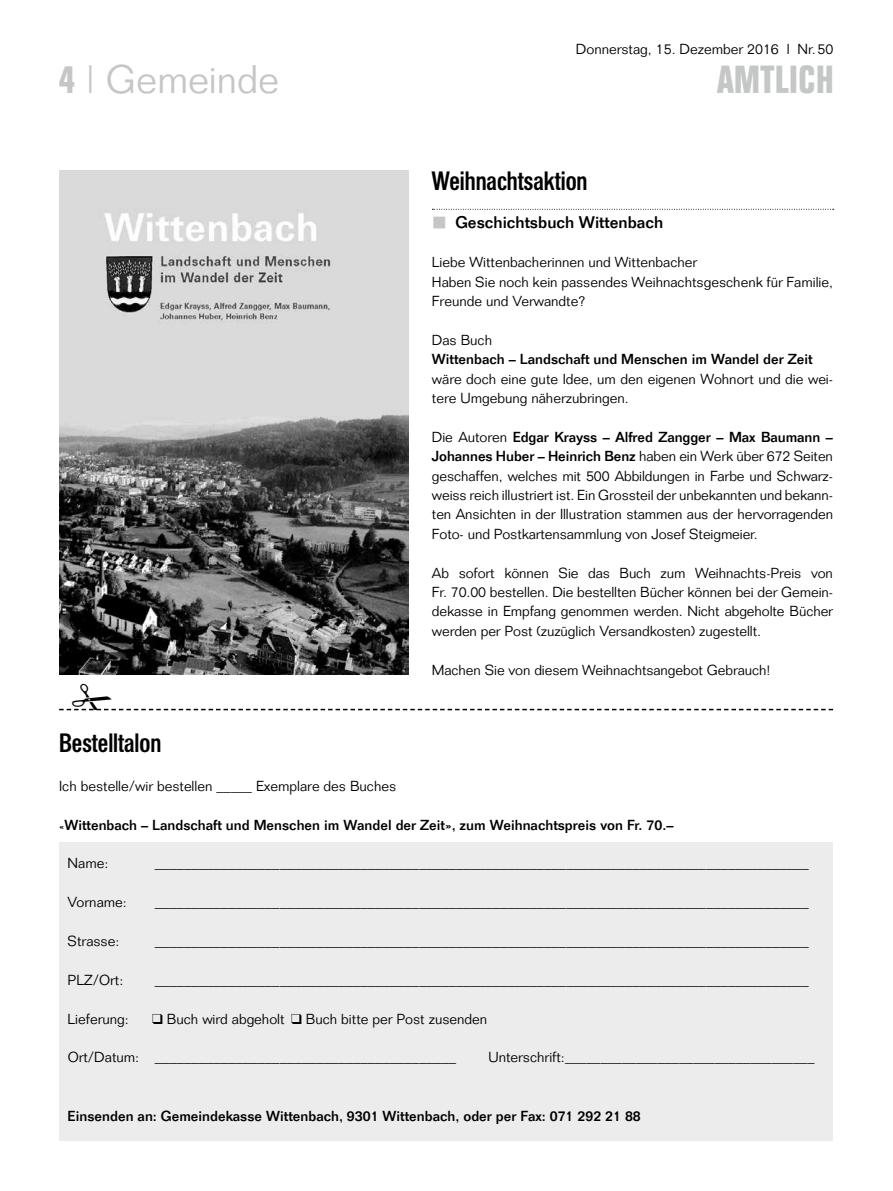
<style>
.page{position:relative;width:893px;height:1191px;background:#fff}
.page>*{position:absolute;margin:0;border:0;box-sizing:border-box;transform-origin:0 0}
.t1{font:300 39px "Folio";color:#c5c6c6}
.t2{font:700 39px "Folio Condensed BQ";letter-spacing:.025em;color:#c5c6c6}
.t3{font:500 26.25px "Folio Condensed BQ";color:#000}
.t4{font:500 16.5px "Folio";color:#000}
.t5{font:300 14.7px "Frutiger LT Std";color:#000}
.t6{font:300 14.25px/19.4px "Folio";color:#000}
.t7{font:500 14.25px "Folio";color:#000}
.s1{font-family:"Folio Condensed BQ";font-weight:700}
.s2{font-weight:500}
.s3{font-size:11.25px}
.s4{font-family:"Folio";font-size:14.25px}
</style>
<div class="page">
<div style="left:59px;top:841px;width:774px;height:299px;background:#ececec"></div>
<img style="left:59px;top:171px;width:349px;height:504px">
<svg style="left:432px;top:209px;width:402px;height:1px"></svg>
<svg style="left:59px;top:708px;width:774px;height:2px"></svg>
<p class="t1" style="left:60px;top:56px;width:221px"><span class="s1">4</span> | Gemeinde</p>
<p class="t6" style="left:576px;top:39px;width:259px">Donnerstag, 15. Dezember 2016 l Nr.50</p>
<h1 class="t2" style="left:717px;top:58px;width:118px">AMTLICH</h1>
<p class="t3" style="left:432px;top:166px;width:157px">Weihnachtsaktion</p>
<p class="t4" style="left:455px;top:213px;width:209px">Geschichtsbuch Wittenbach</p>
<p class="t6" style="left:432px;top:252px;width:403px">Liebe Wittenbacherinnen und Wittenbacher<br>Haben Sie noch kein passendes Weihnachtsgeschenk für Familie,<br>Freunde und Verwandte?</p>
<p class="t6" style="left:432px;top:330px;width:403px">Das Buch<br><span class="s2">Wittenbach – Landschaft und Menschen im Wandel der Zeit </span>wäre doch eine gute Idee, um den eigenen Wohnort und die wei&shy;tere Umgebung näherzubringen.</p>
<p class="t6" style="left:432px;top:427px;width:403px;text-align:justify">Die Autoren <span class="s2">Edgar Krayss – Alfred Zangger – Max Baumann – Johannes Huber – Heinrich Benz</span> haben ein Werk über 672 Seiten geschaffen, welches mit 500 Abbildungen in Farbe und Schwarz&shy;weiss reich illustriert ist. Ein Grossteil der unbekannten und bekann&shy;ten Ansichten in der Illustration stammen aus der hervorragenden Foto- und Postkartensammlung von Josef Steigmeier.</p>
<p class="t6" style="left:432px;top:563px;width:403px;text-align:justify">Ab sofort können Sie das Buch zum Weihnachts-Preis von Fr. 70.00 bestellen. Die bestellten Bücher können bei der Gemein&shy;dekasse in Empfang genommen werden. Nicht abgeholte Bücher werden per Post (zuzüglich Versandkosten) zugestellt.</p>
<p class="t6" style="left:432px;top:660px;width:340px">Machen Sie von diesem Weihnachtsangebot Gebrauch!</p>
<p class="t3" style="left:59px;top:728px;width:104px">Bestelltalon</p>
<p class="t6" style="left:59px;top:776px;width:339px">Ich bestelle/wir bestellen _____ Exemplare des Buches</p>
<p class="t7" style="left:59px;top:816px;width:616px"><span class="s3">«</span>Wittenbach – Landschaft und Menschen im Wandel der Zeit», zum Weihnachtspreis von Fr. 70.–</p>
<p class="t6" style="left:68px;top:853px;width:42px">Name:</p>
<p class="t5" style="left:155px;top:855px;width:656px">_________________________________________________________________________________________</p>
<p class="t6" style="left:68px;top:892px;width:61px">Vorname:</p>
<p class="t5" style="left:155px;top:893px;width:656px">_________________________________________________________________________________________</p>
<p class="t6" style="left:68px;top:931px;width:53px">Strasse:</p>
<p class="t5" style="left:155px;top:932px;width:656px">_________________________________________________________________________________________</p>
<p class="t6" style="left:68px;top:970px;width:57px">PLZ/Ort:</p>
<p class="t5" style="left:155px;top:971px;width:656px">_________________________________________________________________________________________</p>
<p class="t6" style="left:68px;top:1009px;width:63px">Lieferung:</p>
<p class="t6" style="left:152px;top:1009px;width:337px">❑ Buch wird abgeholt ❑ Buch bitte per Post zusenden</p>
<p class="t5" style="left:68px;top:1049px;width:390px"><span class="s4">Ort/Datum:</span> _________________________________________</p>
<p class="t6" style="left:488px;top:1047px;width:328px">Unterschrift:___________________________________</p>
<p class="t7" style="left:68px;top:1107px;width:575px">Einsenden an: Gemeindekasse Wittenbach, 9301 Wittenbach, oder per Fax: 071 292 21 88</p>
</div>
